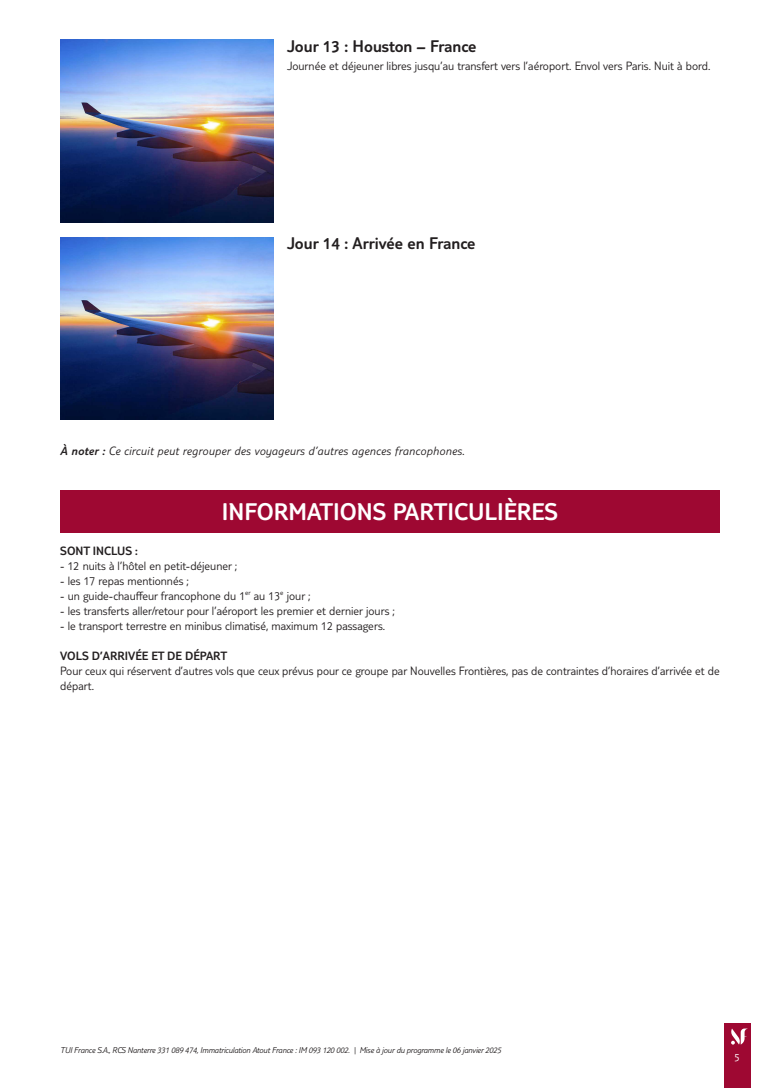
<style>
.page{position:relative;width:780px;height:1088px;background:#fff}
.page>*{position:absolute;margin:0;border:0;box-sizing:border-box;transform-origin:0 0}
.t1{font:300 25px "TUI Type";color:#fff}
.t2{font:300 17.5px "TUI Type";color:#231f20}
.t3{font:300 12.5px/15px "TUI Type";color:#231f20}
.t4{font:italic 300 12.5px "TUI Type";letter-spacing:.02em;color:#231f20}
.t5{font:300 12.5px "TUI Type";color:#231f20}
.t6{font:300 11.25px "TUI Type";color:#fff}
.t7{font:italic 300 8.75px "TUI Type";letter-spacing:-.02em;color:#231f20}
.s1{font-style:inherit}
</style>
<div class="page">
<div style="left:724px;top:1023px;width:26px;height:65px;background:#9e0832"></div>
<svg style="left:731px;top:1028px;width:17px;height:16px"></svg>
<img style="left:60px;top:40px;width:213px;height:182px">
<img style="left:60px;top:238px;width:213px;height:182px">
<div style="left:60px;top:490px;width:659px;height:42px;background:#9e0832"></div>
<h2 class="t2" style="left:287px;top:36px;width:191px">Jour 13 : Houston – France</h2>
<p class="t3" style="left:287px;top:58px;width:424px">Journée et déjeuner libres jusqu’au transfert vers l’aéroport. Envol vers Paris. Nuit à bord.</p>
<h2 class="t2" style="left:287px;top:234px;width:190px">Jour 14 : Arrivée en France</h2>
<p class="t4" style="left:60px;top:443px;width:405px"><span class="s1">À noter :</span> Ce circuit peut regrouper des voyageurs d’autres agences francophones.</p>
<h1 class="t1" style="left:222px;top:497px;width:337px">INFORMATIONS PARTICULIÈRES</h1>
<p class="t5" style="left:60px;top:543px;width:79px">SONT INCLUS :</p>
<p class="t3" style="left:60px;top:558px;width:178px">- 12 nuits à l’hôtel en petit-déjeuner ;</p>
<p class="t3" style="left:60px;top:573px;width:130px">- les 17 repas mentionnés ;</p>
<p class="t3" style="left:60px;top:588px;width:252px">- un guide-chauffeur francophone du 1<sup>er</sup> au 13<sup>e</sup> jour ;</p>
<p class="t3" style="left:60px;top:603px;width:336px">- les transferts aller/retour pour l’aéroport les premier et dernier jours ;</p>
<p class="t3" style="left:60px;top:618px;width:326px">- le transport terrestre en minibus climatisé, maximum 12 passagers.</p>
<p class="t5" style="left:60px;top:648px;width:168px">VOLS D’ARRIVÉE ET DE DÉPART</p>
<p class="t3" style="left:60px;top:663px;width:661px">Pour ceux qui réservent d’autres vols que ceux prévus pour ce groupe par Nouvelles Frontières, pas de contraintes d’horaires d’arrivée et de départ.</p>
<p class="t7" style="left:60px;top:1045px;width:442px">TUI France S.A., RCS Nanterre 331 089 474, Immatriculation Atout France : IM 093 120 002. | Mise à jour du programme le 06 janvier 2025</p>
<p class="t6" style="left:734px;top:1050px;width:7px">5</p>
</div>
